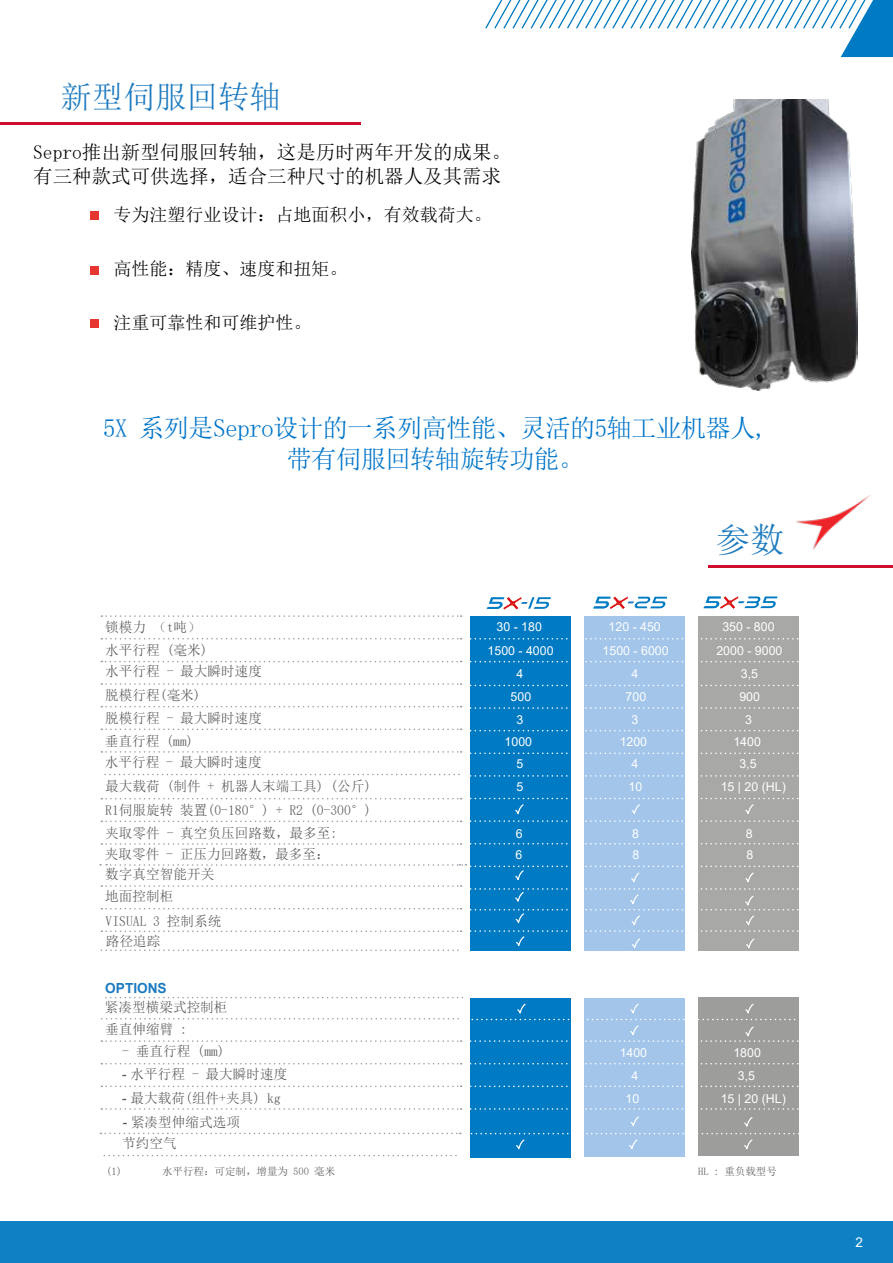
<style>
.page{position:relative;width:893px;height:1263px;background:#fff}
.page>*{position:absolute;margin:0;border:0;box-sizing:border-box;transform-origin:0 0}
.t1{font:34.5px "Sim Sun";color:#1c7abf}
.t2{font:31.5px "Sim Sun";color:#1c7abf}
.t3{font:25.5px/30.6px "Sim Sun";letter-spacing:-.03em;color:#0075c9;text-align:center}
.t4{font:19.5px/24px "Sim Sun";color:#000}
.t5{font:18px "Sim Sun";color:#000}
.t6{font:13.95px/23.5px "Sim Sun";color:#575756}
.t7{font:700 13.95px "Arial";color:#1c7abf}
.t8{font:13.5px "Arial";color:#fff}
.t9{font:12.3px/22.5px "Arial";color:#fff;text-align:center}
.t10{font:10.5px "Sim Sun";color:#575756}
.s1{font-family:"Arial"}
</style>
<div class="page">
<svg style="left:485px;top:0;width:408px;height:57px"></svg>
<hr style="left:709px;top:565px;width:184px;height:3px;background:#ce0e2d">
<img style="left:796px;top:495px;width:75px;height:54px">
<div style="left:470px;top:998px;width:101px;height:159px;background:#007ac2"></div>
<div style="left:584px;top:998px;width:101px;height:158px;background:#a2c5e9"></div>
<div style="left:698px;top:998px;width:101px;height:158px;background:#9d9d9c"></div>
<div style="left:470px;top:616px;width:101px;height:334px;background:#007ac2"></div>
<div style="left:584px;top:616px;width:101px;height:334px;background:#a2c5e9"></div>
<div style="left:698px;top:616px;width:101px;height:334px;background:#a8a8a7"></div>
<svg style="left:101px;top:615px;width:361px;height:2px"></svg>
<svg style="left:101px;top:1108px;width:361px;height:2px"></svg>
<svg style="left:101px;top:638px;width:698px;height:2px"></svg>
<svg style="left:470px;top:775px;width:329px;height:2px"></svg>
<svg style="left:105px;top:774px;width:354px;height:1px"></svg>
<svg style="left:101px;top:706px;width:698px;height:3px"></svg>
<svg style="left:101px;top:728px;width:698px;height:3px"></svg>
<svg style="left:101px;top:751px;width:698px;height:3px"></svg>
<svg style="left:101px;top:843px;width:698px;height:2px"></svg>
<svg style="left:101px;top:1063px;width:698px;height:1px"></svg>
<svg style="left:101px;top:1085px;width:698px;height:2px"></svg>
<svg style="left:487px;top:597px;width:64px;height:12px"></svg>
<svg style="left:593px;top:597px;width:74px;height:12px"></svg>
<svg style="left:703px;top:596px;width:74px;height:13px"></svg>
<svg style="left:101px;top:683px;width:698px;height:3px"></svg>
<svg style="left:100px;top:1132px;width:361px;height:2px"></svg>
<svg style="left:101px;top:661px;width:361px;height:1px"></svg>
<svg style="left:471px;top:661px;width:328px;height:1px"></svg>
<svg style="left:104px;top:1155px;width:352px;height:1px"></svg>
<svg style="left:101px;top:798px;width:698px;height:24px"></svg>
<svg style="left:101px;top:997px;width:698px;height:45px"></svg>
<svg style="left:471px;top:1108px;width:328px;height:42px"></svg>
<div style="left:0;top:1221px;width:893px;height:42px;background:#0e81c5"></div>
<hr style="left:0;top:122px;width:361px;height:3px;background:#ce0e2d">
<div style="left:90px;top:211px;width:8px;height:9px;background:#e6362f"></div>
<div style="left:90px;top:266px;width:8px;height:8px;background:#e6362f"></div>
<div style="left:90px;top:319px;width:8px;height:9px;background:#e6362f"></div>
<img style="left:692px;top:99px;width:166px;height:291px">
<svg style="left:100px;top:864px;width:699px;height:87px"></svg>
<h2 class="t2" style="left:60px;top:81px;width:222px">新型伺服回转轴</h2>
<h3 class="t4" style="left:33px;top:140px;width:479px">Sepro推出新型伺服回转轴，这是历时两年开发的成果。有三种款式可供选择，适合三种尺寸的机器人及其需求</h3>
<p class="t5" style="left:114px;top:205px;width:380px">专为注塑行业设计：占地面积小，有效载荷大。</p>
<p class="t5" style="left:114px;top:259px;width:236px">高性能：精度、速度和扭矩。</p>
<p class="t5" style="left:114px;top:313px;width:200px">注重可靠性和可维护性。</p>
<h3 class="t3" style="left:103px;top:413px;width:666px">5X 系列是Sepro设计的一系列高性能、灵活的5轴工业机器人,带有伺服回转轴旋转功能。</h3>
<h1 class="t1" style="left:716px;top:522px;width:70px">参数</h1>
<p class="t6" style="left:105px;top:615px;width:97px">锁模力 （t吨）</p>
<p class="t9" style="left:496px;top:616px;width:47px">30 - 180</p>
<p class="t9" style="left:609px;top:616px;width:54px">120 - 450</p>
<p class="t9" style="left:722px;top:616px;width:54px">350 - 800</p>
<p class="t9" style="left:488px;top:640px;width:68px">1500 - 4000<br>4<br>500<br>3<br>1000<br>5</p>
<p class="t9" style="left:516px;top:775px;width:8px">5</p>
<p class="t6" style="left:105px;top:639px;width:158px;line-height:21.6px">水平行程 (毫米)<br>水平行程 - 最大瞬时速度</p>
<p class="t6" style="left:105px;top:683px;width:159px;line-height:23.1px">脱模行程(毫米)<br>脱模行程 - 最大瞬时速度垂直行程 (mm)</p>
<p class="t6" style="left:105px;top:750px;width:268px">水平行程 - 最大瞬时速度<br>最大载荷 (制件 + 机器人末端工具) (公斤)<br>R1伺服旋转 装置(0-180°) + R2 (0-300°)夹取零件 - 真空负压回路数，最多至:</p>
<p class="t6" style="left:105px;top:863px;width:111px;line-height:21.6px">数字真空智能开关地面控制柜</p>
<p class="t6" style="left:106px;top:929px;width:56px">路径追踪</p>
<p class="t9" style="left:603px;top:640px;width:68px">1500 - 6000<br>4<br>700<br>3<br>1200<br>4</p>
<p class="t9" style="left:629px;top:775px;width:15px">10</p>
<p class="t9" style="left:716px;top:640px;width:68px">2000 - 9000<br>3,5<br>900<br>3<br>1400<br>3,5</p>
<p class="t9" style="left:721px;top:775px;width:67px">15 | 20 (HL)</p>
<p class="t9" style="left:516px;top:823px;width:9px;line-height:20.9px;text-align:left">6<br>6</p>
<p class="t9" style="left:632px;top:823px;width:9px;line-height:20.7px;text-align:left">8<br>8</p>
<p class="t9" style="left:746px;top:823px;width:9px;line-height:20.9px;text-align:left">8<br>8</p>
<p class="t6" style="left:105px;top:842px;width:227px">夹取零件 - 正压力回路数，最多至：</p>
<p class="t6" style="left:106px;top:909px;width:117px">VISUAL 3 控制系统</p>
<p class="t7" style="left:105px;top:978px;width:63px">OPTIONS</p>
<p class="t6" style="left:105px;top:1017px;width:83px">垂直伸缩臂 :</p>
<p class="t6" style="left:122px;top:1039px;width:104px">- 垂直行程 (mm)</p>
<p class="t6" style="left:122px;top:1062px;width:167px"><span class="s1">-</span> 水平行程 - 最大瞬时速度</p>
<p class="t6" style="left:122px;top:1086px;width:160px"><span class="s1">-</span> 最大载荷(组件+夹具) kg</p>
<p class="t6" style="left:105px;top:995px;width:124px">紧凑型横梁式控制柜</p>
<p class="t6" style="left:123px;top:1110px;width:119px"><span class="s1">-</span> 紧凑型伸缩式选项</p>
<p class="t6" style="left:122px;top:1131px;width:56px">节约空气</p>
<p class="t9" style="left:620px;top:1041px;width:29px;line-height:23.2px">1400<br>4<br>10</p>
<p class="t9" style="left:733px;top:1041px;width:29px">1800</p>
<p class="t9" style="left:738px;top:1064px;width:19px">3,5</p>
<p class="t9" style="left:721px;top:1087px;width:67px">15 | 20 (HL)</p>
<p class="t10" style="left:106px;top:1166px;width:17px">(1)</p>
<p class="t10" style="left:162px;top:1166px;width:175px">水平行程：可定制，增量为 500 毫米</p>
<p class="t10" style="left:698px;top:1166px;width:80px">HL : 重负载型号</p>
<p class="t8" style="left:856px;top:1233px;width:9px">2</p>
</div>
